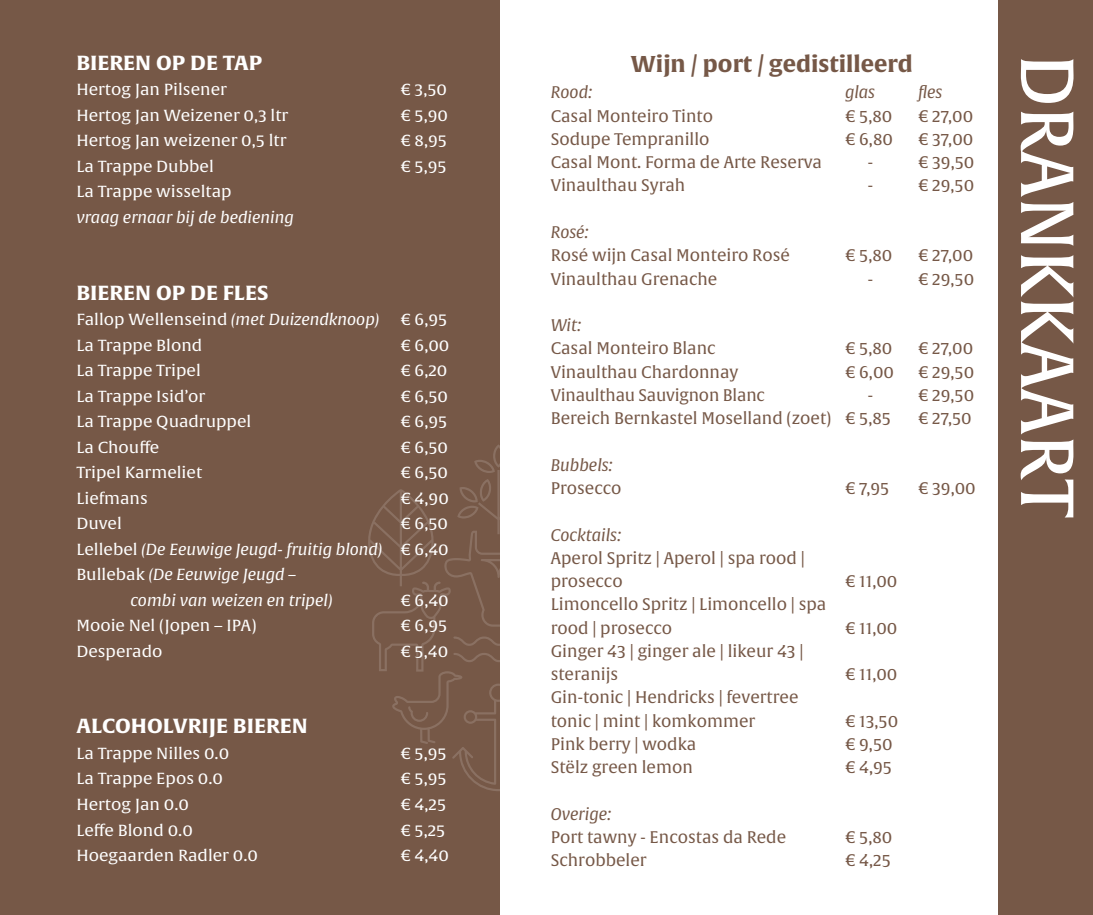
<style>
.page{position:relative;width:1093px;height:915px;background:#fff}
.page>*{position:absolute;margin:0;border:0;box-sizing:border-box;transform-origin:0 0}
.t1{font:73.5px "Alverata Md";letter-spacing:-.01em;color:#fff}
.t2{font:700 22.5px "Alverata";color:#765847}
.t3{font:700 20.1px "Alverata";color:#fff;scale:1.05 1}
.t4{font:16.5px/23.2px "Alverata";color:#765847}
.t5{font:italic 16.5px "Alverata";color:#765847}
.t6{font:15.75px "Alverata";color:#fff;scale:1.05 1}
.t7{font:italic 15.75px "Alverata";color:#fff;scale:1.05 1}
.s1{font-style:italic}
.s2{font-style:normal}
</style>
<div class="page">
<div style="left:0;top:0;width:499px;height:914px;background:#765847"></div>
<div style="left:998px;top:0;width:95px;height:914px;background:#765847"></div>
<svg style="left:368px;top:444px;width:132px;height:347px"></svg>
<p class="t3" style="left:76px;top:50px;width:179px">BIEREN OP DE TAP</p>
<p class="t6" style="left:76px;top:80px;width:145px">Hertog Jan Pilsener</p>
<p class="t6" style="left:400px;top:80px;width:46px">€ 3,50</p>
<p class="t6" style="left:76px;top:106px;width:203px">Hertog Jan Weizener 0,3 ltr</p>
<p class="t6" style="left:400px;top:106px;width:47px">€ 5,90</p>
<p class="t6" style="left:76px;top:131px;width:202px">Hertog Jan weizener 0,5 ltr</p>
<p class="t6" style="left:400px;top:131px;width:46px">€ 8,95</p>
<p class="t6" style="left:76px;top:157px;width:132px">La Trappe Dubbel</p>
<p class="t6" style="left:400px;top:157px;width:45px">€ 5,95</p>
<p class="t6" style="left:76px;top:182px;width:149px">La Trappe wisseltap</p>
<p class="t7" style="left:76px;top:208px;width:208px">vraag ernaar bij de bediening</p>
<p class="t3" style="left:76px;top:280px;width:184px">BIEREN OP DE FLES</p>
<p class="t6" style="left:76px;top:310px;width:290px">Fallop Wellenseind <span class="s1">(met Duizendknoop)</span></p>
<p class="t6" style="left:400px;top:310px;width:46px">€ 6,95</p>
<p class="t6" style="left:76px;top:335px;width:122px">La Trappe Blond</p>
<p class="t6" style="left:400px;top:335px;width:48px">€ 6,00</p>
<p class="t6" style="left:76px;top:361px;width:120px">La Trappe Tripel</p>
<p class="t6" style="left:400px;top:361px;width:46px">€ 6,20</p>
<p class="t6" style="left:76px;top:386px;width:124px">La Trappe Isid’or</p>
<p class="t6" style="left:400px;top:386px;width:47px">€ 6,50</p>
<p class="t6" style="left:76px;top:412px;width:168px">La Trappe Quadruppel</p>
<p class="t6" style="left:400px;top:412px;width:46px">€ 6,95</p>
<p class="t6" style="left:76px;top:437px;width:81px">La Chouffe</p>
<p class="t6" style="left:400px;top:437px;width:47px">€ 6,50</p>
<p class="t6" style="left:76px;top:463px;width:121px">Tripel Karmeliet</p>
<p class="t6" style="left:400px;top:463px;width:47px">€ 6,50</p>
<p class="t6" style="left:76px;top:488px;width:70px">Liefmans</p>
<p class="t6" style="left:400px;top:488px;width:48px">€ 4,90</p>
<p class="t6" style="left:76px;top:514px;width:45px">Duvel</p>
<p class="t6" style="left:400px;top:514px;width:47px">€ 6,50</p>
<p class="t7" style="left:76px;top:539px;width:356px"><span class="s2">Lellebel</span> (De Eeuwige Jeugd- fruitig blond) <span class="s2">€ 6,40</span></p>
<p class="t7" style="left:76px;top:565px;width:211px"><span class="s2">Bullebak</span> (De Eeuwige Jeugd –</p>
<p class="t7" style="left:130px;top:590px;width:194px">combi van weizen en tripel)</p>
<p class="t6" style="left:400px;top:590px;width:48px">€ 6,40</p>
<p class="t6" style="left:76px;top:616px;width:173px">Mooie Nel (Jopen – IPA)</p>
<p class="t6" style="left:400px;top:616px;width:46px">€ 6,95</p>
<p class="t6" style="left:76px;top:641px;width:84px">Desperado</p>
<p class="t6" style="left:400px;top:641px;width:47px">€ 5,40</p>
<p class="t3" style="left:76px;top:713px;width:222px">ALCOHOLVRIJE BIEREN</p>
<p class="t6" style="left:76px;top:743px;width:147px">La Trappe Nilles 0.0</p>
<p class="t6" style="left:400px;top:743px;width:45px">€ 5,95</p>
<p class="t6" style="left:76px;top:769px;width:141px">La Trappe Epos 0.0</p>
<p class="t6" style="left:400px;top:769px;width:45px">€ 5,95</p>
<p class="t6" style="left:76px;top:794px;width:109px">Hertog Jan 0.0</p>
<p class="t6" style="left:400px;top:794px;width:45px">€ 4,25</p>
<p class="t6" style="left:76px;top:820px;width:112px">Leffe Blond 0.0</p>
<p class="t6" style="left:400px;top:820px;width:44px">€ 5,25</p>
<p class="t6" style="left:76px;top:845px;width:174px">Hoegaarden Radler 0.0</p>
<p class="t6" style="left:400px;top:845px;width:48px">€ 4,40</p>
<p class="t2" style="left:631px;top:50px;width:283px">Wijn / port / gedistilleerd</p>
<p class="t5" style="left:551px;top:82px;width:43px">Rood:</p>
<p class="t4" style="left:551px;top:105px;width:164px">Casal Monteiro Tinto</p>
<p class="t4" style="left:551px;top:128px;width:160px">Sodupe Tempranillo</p>
<p class="t4" style="left:551px;top:151px;width:273px">Casal Mont. Forma de Arte Reserva</p>
<p class="t4" style="left:551px;top:174px;width:136px">Vinaulthau Syrah</p>
<p class="t5" style="left:551px;top:222px;width:40px">Rosé:</p>
<p class="t4" style="left:551px;top:244px;width:241px">Rosé wijn Casal Monteiro Rosé</p>
<p class="t4" style="left:551px;top:267px;width:168px">Vinaulthau Grenache</p>
<p class="t5" style="left:551px;top:315px;width:32px">Wit:</p>
<p class="t4" style="left:551px;top:337px;width:166px">Casal Monteiro Blanc</p>
<p class="t4" style="left:551px;top:360px;width:189px">Vinaulthau Chardonnay</p>
<p class="t4" style="left:551px;top:384px;width:216px">Vinaulthau Sauvignon Blanc</p>
<p class="t4" style="left:551px;top:407px;width:282px">Bereich Bernkastel Moselland (zoet)</p>
<p class="t5" style="left:551px;top:454px;width:64px">Bubbels:</p>
<p class="t4" style="left:551px;top:477px;width:72px">Prosecco</p>
<p class="t5" style="left:551px;top:524px;width:72px">Cocktails:</p>
<p class="t4" style="left:551px;top:546px;width:256px">Aperol Spritz | Aperol | spa rood | prosecco</p>
<p class="t4" style="left:551px;top:593px;width:277px">Limoncello Spritz | Limoncello | spa rood | prosecco</p>
<p class="t4" style="left:551px;top:639px;width:254px">Ginger 43 | ginger ale | likeur 43 | steranijs</p>
<p class="t4" style="left:551px;top:686px;width:249px">Gin-tonic | Hendricks | fevertree</p>
<p class="t4" style="left:551px;top:709px;width:206px">tonic | mint | komkommer</p>
<p class="t4" style="left:551px;top:732px;width:147px">Pink berry | wodka</p>
<p class="t4" style="left:551px;top:756px;width:144px">Stëlz green lemon</p>
<p class="t5" style="left:551px;top:803px;width:62px">Overige:</p>
<p class="t4" style="left:551px;top:825px;width:237px">Port tawny - Encostas da Rede</p>
<p class="t4" style="left:551px;top:849px;width:97px">Schrobbeler</p>
<p class="t5" style="left:845px;top:82px;width:32px">glas</p>
<p class="t5" style="left:918px;top:82px;width:26px">fles</p>
<p class="t4" style="left:845px;top:105px;width:49px">€ 5,80</p>
<p class="t4" style="left:918px;top:105px;width:57px">€ 27,00</p>
<p class="t4" style="left:845px;top:128px;width:50px">€ 6,80</p>
<p class="t4" style="left:918px;top:128px;width:57px">€ 37,00</p>
<p class="t4" style="left:868px;top:151px;width:7px">-</p>
<p class="t4" style="left:918px;top:151px;width:58px">€ 39,50</p>
<p class="t4" style="left:868px;top:174px;width:7px">-</p>
<p class="t4" style="left:918px;top:174px;width:58px">€ 29,50</p>
<p class="t4" style="left:845px;top:244px;width:49px">€ 5,80</p>
<p class="t4" style="left:918px;top:244px;width:57px">€ 27,00</p>
<p class="t4" style="left:868px;top:267px;width:7px">-</p>
<p class="t4" style="left:918px;top:267px;width:58px">€ 29,50</p>
<p class="t4" style="left:845px;top:337px;width:49px">€ 5,80</p>
<p class="t4" style="left:918px;top:337px;width:57px">€ 27,00</p>
<p class="t4" style="left:845px;top:360px;width:51px">€ 6,00</p>
<p class="t4" style="left:918px;top:360px;width:58px">€ 29,50</p>
<p class="t4" style="left:868px;top:384px;width:7px">-</p>
<p class="t4" style="left:918px;top:384px;width:58px">€ 29,50</p>
<p class="t4" style="left:845px;top:407px;width:47px">€ 5,85</p>
<p class="t4" style="left:918px;top:407px;width:55px">€ 27,50</p>
<p class="t4" style="left:845px;top:477px;width:46px">€ 7,95</p>
<p class="t4" style="left:918px;top:477px;width:59px">€ 39,00</p>
<p class="t4" style="left:845px;top:570px;width:54px">€ 11,00</p>
<p class="t4" style="left:845px;top:616px;width:54px">€ 11,00</p>
<p class="t4" style="left:845px;top:663px;width:54px">€ 11,00</p>
<p class="t4" style="left:845px;top:709px;width:55px">€ 13,50</p>
<p class="t4" style="left:845px;top:732px;width:49px">€ 9,50</p>
<p class="t4" style="left:845px;top:756px;width:48px">€ 4,95</p>
<p class="t4" style="left:845px;top:825px;width:49px">€ 5,80</p>
<p class="t4" style="left:845px;top:849px;width:47px">€ 4,25</p>
<p class="t1" style="left:1092px;top:54px;width:465px;rotate:90deg">DRANKKAART</p>
</div>
